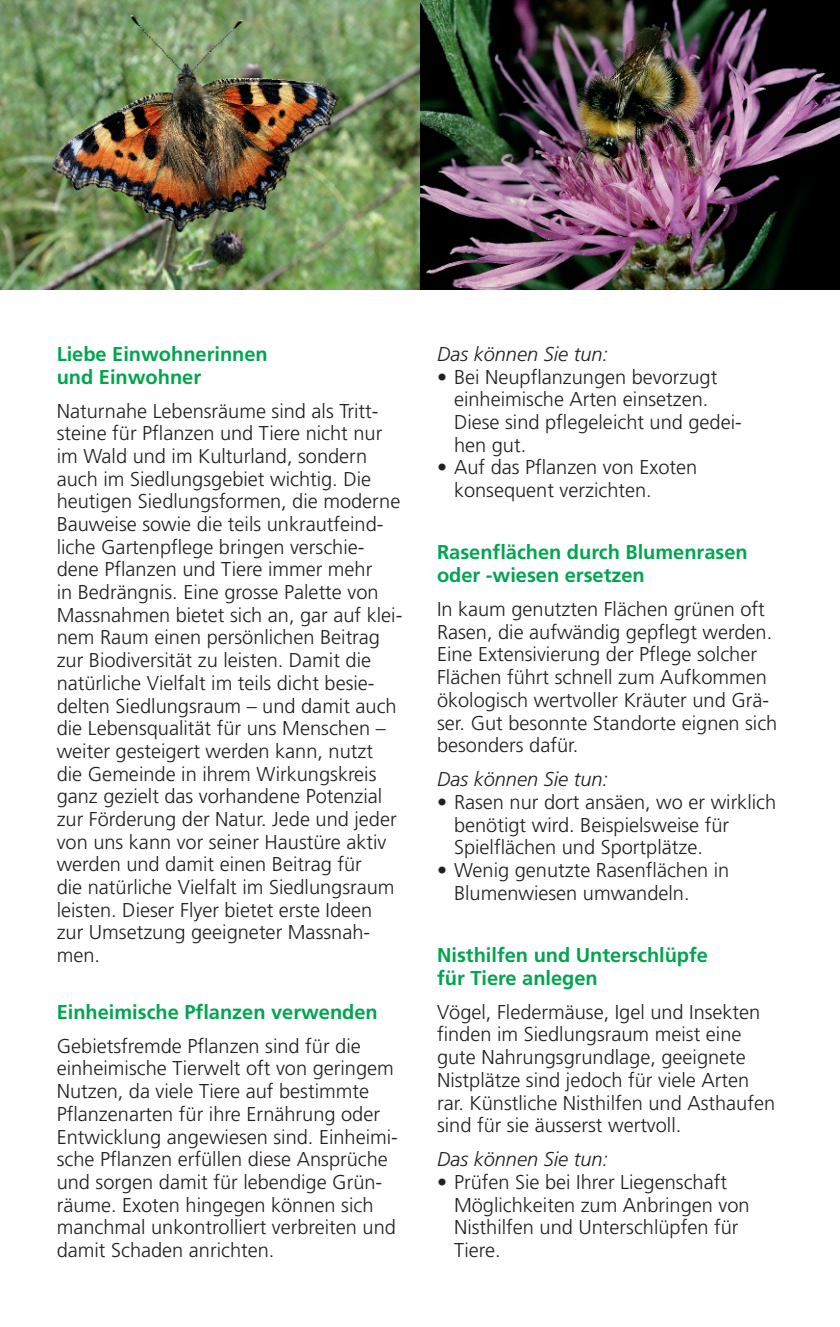
<style>
.page{position:relative;width:840px;height:1327px;background:#fff}
.page>*{position:absolute;margin:0;border:0;box-sizing:border-box;transform-origin:0 0}
.t1{font:300 20px/22.6px "Frutiger";color:#231f20}
.t2{font:700 20px/22.6px "Frutiger";color:#00a54f}
.t3{font:italic 300 20px "Frutiger";color:#231f20}
</style>
<div class="page">
<img style="left:0;top:0;width:839px;height:289px">
<p class="t2" style="left:57px;top:344px;width:212px">Liebe Einwohnerinnen und Einwohner</p>
<p class="t1" style="left:57px;top:401px;width:347px">Naturnahe Lebensräume sind als Tritt - steine für Pflanzen und Tiere nicht nur im Wald und im Kulturland, sondern auch im Siedlungsgebiet wichtig. Die heutigen Siedlungsformen, die moderne Bauweise sowie die teils unkrautfeind - liche Gartenpflege bringen verschie&shy;dene Pflanzen und Tiere immer mehr<br>in Bedrängnis. Eine grosse Palette von Massnahmen bietet sich an, gar auf klei&shy;nem Raum einen persönlichen Beitrag zur Biodiversität zu leisten. Damit die natürliche Vielfalt im teils dicht besie - delten Siedlungsraum – und damit auch die Lebensqualität für uns Menschen – weiter gesteigert werden kann, nutzt die Gemeinde in ihrem Wirkungskreis ganz gezielt das vorhandene Potenzial zur Förderung der Natur. Jede und jeder von uns kann vor seiner Haustüre aktiv werden und damit einen Beitrag für<br>die natürliche Vielfalt im Siedlungsraum leisten. Dieser Flyer bietet erste Ideen zur Umsetzung geeigneter Massnah - men.</p>
<p class="t2" style="left:57px;top:1002px;width:322px">Einheimische Pflanzen verwenden</p>
<p class="t1" style="left:57px;top:1036px;width:342px">Gebietsfremde Pflanzen sind für die einheimische Tierwelt oft von geringem Nutzen, da viele Tiere auf bestimmte Pflanzenarten für ihre Ernährung oder Entwicklung angewiesen sind. Einheimi&shy;sche Pflanzen erfüllen diese Ansprüche und sorgen damit für lebendige Grün&shy;räume. Exoten hingegen können sich manchmal unkontrolliert verbreiten und damit Schaden anrichten.</p>
<p class="t3" style="left:437px;top:346px;width:172px">Das können Sie tun:</p>
<p class="t1" style="left:454px;top:367px;width:289px;text-indent:-17px">• Bei Neupflanzungen bevorzugt einheimische Arten einsetzen.<br>Diese sind pflegeleicht und gedei&shy;hen gut.</p>
<p class="t1" style="left:454px;top:458px;width:245px;text-indent:-17px">• Auf das Pflanzen von Exoten konsequent verzichten.</p>
<p class="t2" style="left:437px;top:543px;width:312px">Rasenflächen durch Blumenrasen oder -wiesen ersetzen</p>
<p class="t1" style="left:437px;top:599px;width:342px">In kaum genutzten Flächen grünen oft Rasen, die aufwändig gepflegt werden.<br>Eine Extensivierung der Pflege solcher Flächen führt schnell zum Aufkommen ökologisch wertvoller Kräuter und Grä&shy;ser. Gut besonnte Standorte eignen sich besonders dafür.</p>
<p class="t3" style="left:437px;top:771px;width:172px">Das können Sie tun:</p>
<p class="t1" style="left:454px;top:792px;width:323px;text-indent:-17px">• Rasen nur dort ansäen, wo er wirklich benötigt wird. Beispielsweise für<br>Spielflächen und Sportplätze.</p>
<p class="t1" style="left:454px;top:860px;width:276px;text-indent:-17px">• Wenig genutzte Rasenflächen in<br>Blumenwiesen umwandeln.</p>
<p class="t2" style="left:437px;top:945px;width:272px">Nisthilfen und Unterschlüpfe für Tiere anlegen</p>
<p class="t1" style="left:437px;top:1002px;width:339px">Vögel, Fledermäuse, Igel und Insekten finden im Siedlungsraum meist eine gute Nahrungsgrundlage, geeignete Nistplätze sind jedoch für viele Arten rar. Künstliche Nisthilfen und Asthaufen sind für sie äusserst wertvoll.</p>
<p class="t3" style="left:437px;top:1151px;width:172px">Das können Sie tun:</p>
<p class="t1" style="left:454px;top:1172px;width:297px;text-indent:-17px">• Prüfen Sie bei Ihrer Liegenschaft<br>Möglichkeiten zum Anbringen von<br>Nisthilfen und Unterschlüpfen für<br>Tiere.</p>
</div>
